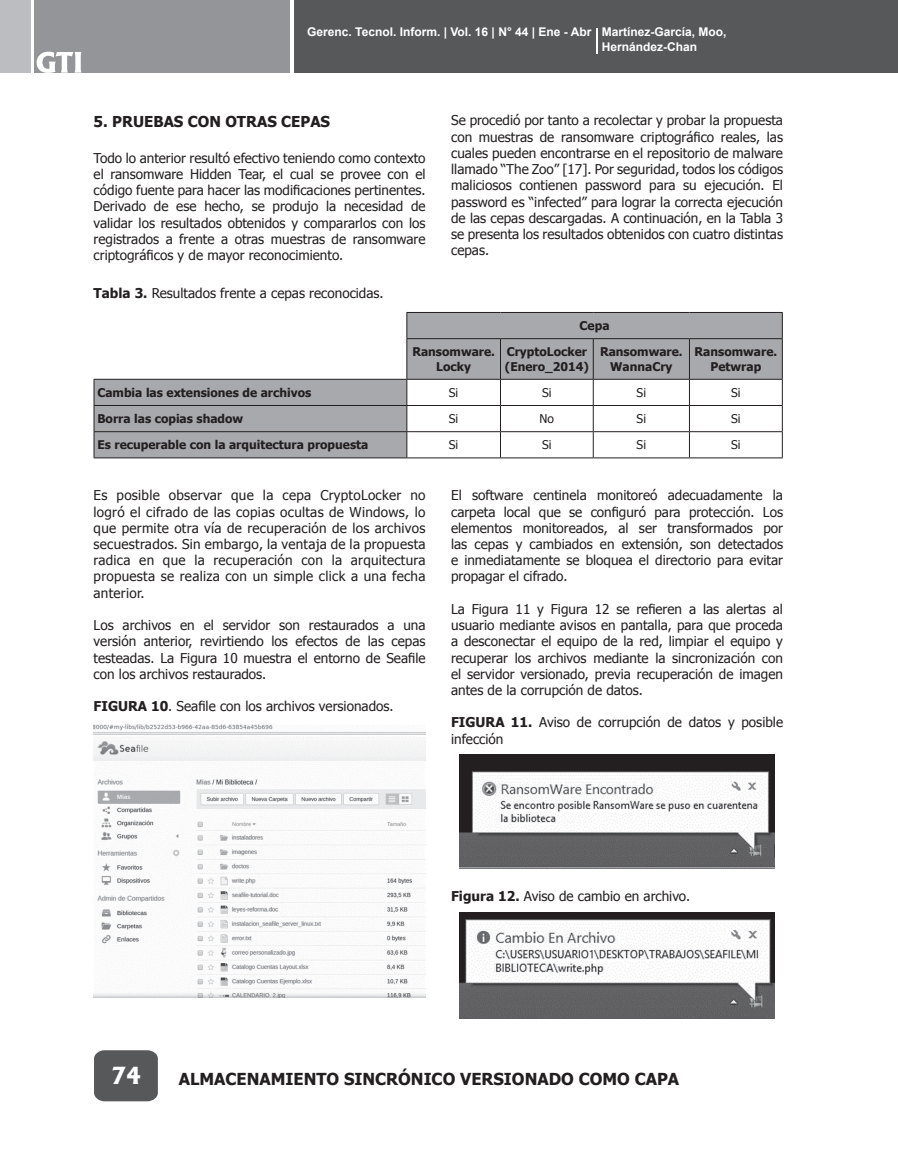
<style>
.page{position:relative;width:898px;height:1166px;background:#fff}
.page>*{position:absolute;margin:0;border:0;box-sizing:border-box;transform-origin:0 0}
.t1{font:800 22.5px "Albertus";color:#fff}
.t2{font:700 16.5px "Tahoma";color:#231f20}
.Titulo_1{font:700 15px "Tahoma";color:#231f20}
.Pie_de_foto{font:13.5px/16.2px "Tahoma";color:#231f20;text-align:justify}
.t3{font:700 12px/14.4px "Tahoma";color:#231f20;text-align:center}
.t4{font:700 12px/14.4px "Arial";color:#fff}
.t5{font:12px "Tahoma";color:#231f20}
.s1{font-weight:700}
</style>
<div class="page">
<div style="left:889px;top:0;width:8px;height:73px;background:#57585a"></div>
<div style="left:293px;top:0;width:596px;height:73px;background:#57585a"></div>
<div style="left:34px;top:0;width:255px;height:73px;background:#939598"></div>
<div style="left:0;top:0;width:30px;height:73px;background:#bcbdc0"></div>
<div style="left:94px;top:1050px;width:64px;height:50px;background:#57585a"></div>
<svg style="left:37px;top:52px;width:44px;height:21px"></svg>
<hr style="left:595px;top:28px;width:2px;height:25px;background:#fff">
<svg style="left:94px;top:313px;width:687px;height:144px"></svg>
<hr style="left:406px;top:312px;width:94px;height:1px;background:#231f20">
<hr style="left:500px;top:312px;width:93px;height:1px;background:#231f20">
<hr style="left:593px;top:312px;width:96px;height:1px;background:#231f20">
<hr style="left:689px;top:312px;width:93px;height:1px;background:#231f20">
<svg style="left:781px;top:313px;width:1px;height:25px"></svg>
<hr style="left:406px;top:338px;width:94px;height:1px;background:#231f20">
<hr style="left:500px;top:338px;width:93px;height:1px;background:#231f20">
<hr style="left:500px;top:339px;width:1px;height:40px;background:#231f20">
<hr style="left:593px;top:338px;width:96px;height:1px;background:#231f20">
<hr style="left:592px;top:339px;width:1px;height:40px;background:#231f20">
<hr style="left:689px;top:338px;width:93px;height:1px;background:#231f20">
<hr style="left:688px;top:339px;width:1px;height:40px;background:#231f20">
<hr style="left:781px;top:339px;width:1px;height:40px;background:#231f20">
<hr style="left:406px;top:379px;width:94px;height:1px;background:#231f20">
<hr style="left:500px;top:379px;width:93px;height:1px;background:#231f20">
<hr style="left:593px;top:379px;width:96px;height:1px;background:#231f20">
<hr style="left:689px;top:379px;width:93px;height:1px;background:#231f20">
<hr style="left:94px;top:405px;width:312px;height:1px;background:#231f20">
<hr style="left:406px;top:405px;width:94px;height:1px;background:#231f20">
<hr style="left:500px;top:405px;width:93px;height:1px;background:#231f20">
<hr style="left:593px;top:405px;width:96px;height:1px;background:#231f20">
<hr style="left:689px;top:405px;width:93px;height:1px;background:#231f20">
<hr style="left:94px;top:431px;width:312px;height:1px;background:#231f20">
<svg style="left:94px;top:380px;width:1px;height:77px"></svg>
<hr style="left:406px;top:431px;width:94px;height:1px;background:#231f20">
<svg style="left:406px;top:379px;width:1px;height:78px"></svg>
<hr style="left:500px;top:431px;width:93px;height:1px;background:#231f20">
<svg style="left:500px;top:379px;width:1px;height:78px"></svg>
<hr style="left:593px;top:431px;width:96px;height:1px;background:#231f20">
<svg style="left:592px;top:379px;width:1px;height:78px"></svg>
<hr style="left:689px;top:431px;width:93px;height:1px;background:#231f20">
<svg style="left:688px;top:379px;width:1px;height:78px"></svg>
<svg style="left:781px;top:379px;width:1px;height:78px"></svg>
<hr style="left:94px;top:457px;width:312px;height:1px;background:#231f20">
<hr style="left:406px;top:457px;width:94px;height:1px;background:#231f20">
<hr style="left:500px;top:457px;width:93px;height:1px;background:#231f20">
<hr style="left:593px;top:457px;width:96px;height:1px;background:#231f20">
<hr style="left:689px;top:457px;width:93px;height:1px;background:#231f20">
<svg style="left:406px;top:313px;width:1px;height:25px"></svg>
<hr style="left:406px;top:339px;width:1px;height:40px;background:#231f20">
<hr style="left:94px;top:379px;width:312px;height:1px;background:#231f20">
<img style="left:94px;top:724px;width:331px;height:273px">
<img style="left:459px;top:754px;width:315px;height:114px">
<img style="left:459px;top:912px;width:315px;height:106px">
<p class="t4" style="left:601px;top:25px;width:126px;text-indent:-294px">Gerenc. Tecnol. Inform. | Vol. 16 | N° 44 | Ene - Abr Martínez-García, Moo,<br>Hernández-Chan</p>
<p class="Titulo_1" style="left:94px;top:111px;width:238px">5. PRUEBAS CON OTRAS CEPAS</p>
<p class="Pie_de_foto" style="left:94px;top:149px;width:333px">Todo lo anterior resultó efectivo teniendo como contexto el ransomware Hidden Tear, el cual se provee con el código fuente para hacer las modificaciones pertinentes.<br>Derivado de ese hecho, se produjo la necesidad de validar los resultados obtenidos y compararlos con los registrados a frente a otras muestras de ransomware criptográficos y de mayor reconocimiento.</p>
<p class="Pie_de_foto" style="left:94px;top:284px;width:291px"><span class="s1">Tabla 3.</span> Resultados frente a cepas reconocidas.</p>
<p class="Pie_de_foto" style="left:451px;top:112px;width:333px">Se procedió por tanto a recolectar y probar la propuesta con muestras de ransomware criptográfico reales, las cuales pueden encontrarse en el repositorio de malware llamado “The Zoo” [17]. Por seguridad, todos los códigos maliciosos contienen password para su ejecución. El password es “infected” para lograr la correcta ejecución de las cepas descargadas. A continuación, en la Tabla 3 se presenta los resultados obtenidos con cuatro distintas cepas.</p>
<p class="t3" style="left:579px;top:318px;width:31px">Cepa</p>
<p class="t3" style="left:412px;top:344px;width:84px">Ransomware.<br>Locky</p>
<p class="t3" style="left:506px;top:344px;width:82px">CryptoLocker</p>
<p class="t3" style="left:504px;top:358px;width:85px">(Enero_2014)</p>
<p class="t3" style="left:600px;top:344px;width:84px">Ransomware.<br>WannaCry</p>
<p class="t3" style="left:694px;top:344px;width:84px">Ransomware.<br>Petwrap</p>
<p class="t3" style="left:97px;top:384px;width:215px">Cambia las extensiones de archivos</p>
<p class="t5" style="left:449px;top:384px;width:11px">Si</p>
<p class="t5" style="left:542px;top:384px;width:11px">Si</p>
<p class="t5" style="left:636px;top:384px;width:11px">Si</p>
<p class="t5" style="left:731px;top:384px;width:11px">Si</p>
<p class="t3" style="left:97px;top:411px;width:147px">Borra las copias shadow</p>
<p class="t5" style="left:449px;top:410px;width:11px">Si</p>
<p class="t5" style="left:539px;top:410px;width:16px">No</p>
<p class="t5" style="left:636px;top:410px;width:11px">Si</p>
<p class="t5" style="left:731px;top:410px;width:11px">Si</p>
<p class="t3" style="left:97px;top:437px;width:272px">Es recuperable con la arquitectura propuesta</p>
<p class="t5" style="left:449px;top:437px;width:11px">Si</p>
<p class="t5" style="left:542px;top:437px;width:11px">Si</p>
<p class="t5" style="left:636px;top:437px;width:11px">Si</p>
<p class="t5" style="left:731px;top:437px;width:11px">Si</p>
<p class="Pie_de_foto" style="left:94px;top:486px;width:333px">Es posible observar que la cepa CryptoLocker no logró el cifrado de las copias ocultas de Windows, lo que permite otra vía de recuperación de los archivos secuestrados. Sin embargo, la ventaja de la propuesta radica en que la recuperación con la arquitectura propuesta se realiza con un simple click a una fecha anterior.</p>
<p class="Pie_de_foto" style="left:94px;top:616px;width:333px">Los archivos en el servidor son restaurados a una versión anterior, revirtiendo los efectos de las cepas testeadas. La Figura 10 muestra el entorno de Seafile con los archivos restaurados.</p>
<p class="Pie_de_foto" style="left:94px;top:697px;width:301px"><span class="s1">FIGURA 10</span>. Seafile con los archivos versionados.</p>
<p class="Pie_de_foto" style="left:451px;top:486px;width:333px">El software centinela monitoreó adecuadamente la carpeta local que se configuró para protección. Los elementos monitoreados, al ser transformados por las cepas y cambiados en extensión, son detectados e inmediatamente se bloquea el directorio para evitar propagar el cifrado.</p>
<p class="Pie_de_foto" style="left:451px;top:600px;width:333px">La Figura 11 y Figura 12 se refieren a las alertas al usuario mediante avisos en pantalla, para que proceda a desconectar el equipo de la red, limpiar el equipo y recuperar los archivos mediante la sincronización con el servidor versionado, previa recuperación de imagen antes de la corrupción de datos.</p>
<p class="Pie_de_foto" style="left:451px;top:713px;width:333px"><span class="s1">FIGURA 11.</span> Aviso de corrupción de datos y posible infección</p>
<p class="Pie_de_foto" style="left:451px;top:886px;width:240px"><span class="s1">Figura 12.</span> Aviso de cambio en archivo.</p>
<h1 class="t1" style="left:111px;top:1061px;width:31px">74</h1>
<p class="t2" style="left:179px;top:1067px;width:502px">ALMACENAMIENTO SINCRÓNICO VERSIONADO COMO CAPA</p>
</div>
